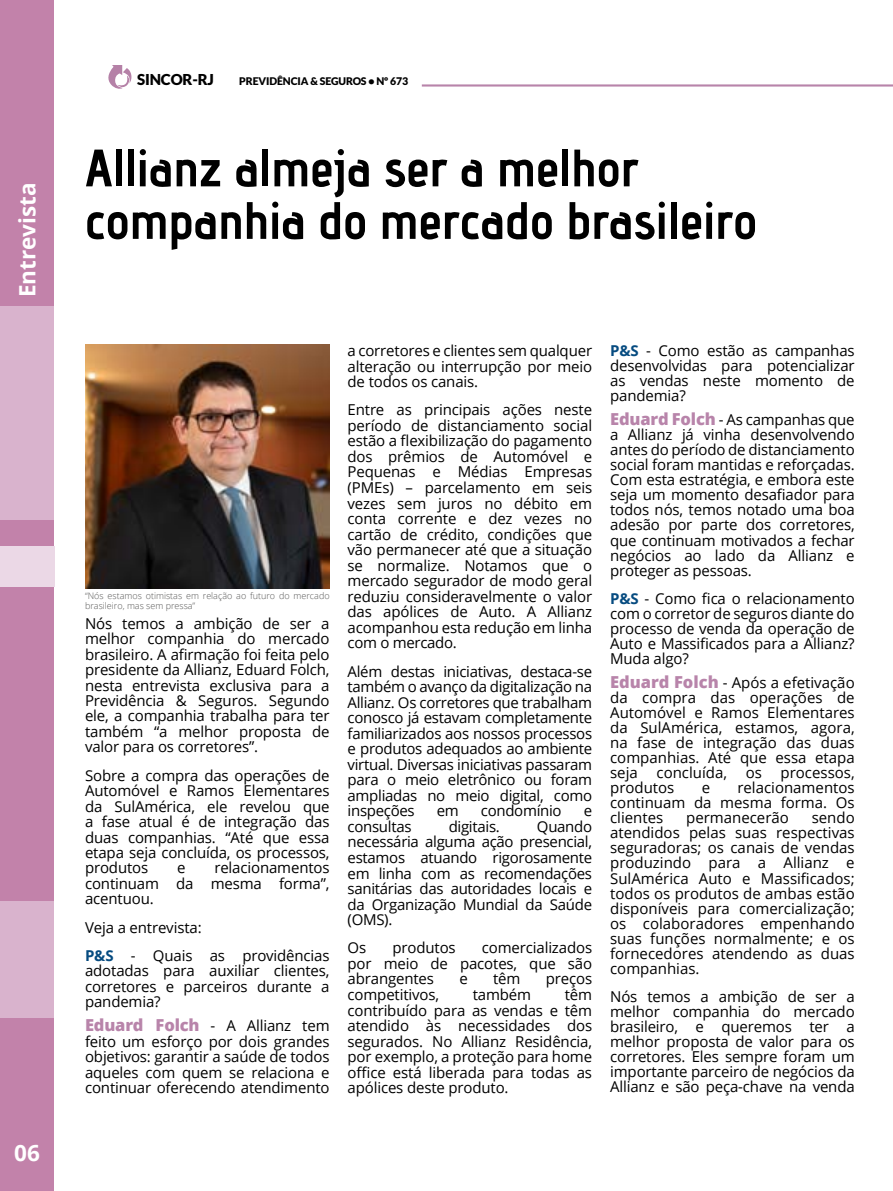
<style>
.page{position:relative;width:893px;height:1191px;background:#fff}
.page>*{position:absolute;margin:0;border:0;box-sizing:border-box;transform-origin:0 0}
.t1{font:52.5px/52.5px "advent Bd 3";color:#000}
.t2{font:700 22.5px "Open Sans";color:#fff}
.t3{font:15px/15.5px "Open Sans";letter-spacing:-.01em;color:#000;text-align:justify}
.t4{font:900 15px "Lato";letter-spacing:-.01em;color:#000}
.t5{font:900 10.5px "Lato";letter-spacing:-.01em;color:#000}
.t6{font:300 9px/9.8px "Open Sans";color:#575756}
.s1{font-weight:700;color:#064b80}
.s2{font-weight:800;font-size:16.5px;color:#b884aa}
</style>
<div class="page">
<div style="left:0;top:0;width:54px;height:306px;background:#c282aa"></div>
<div style="left:0;top:306px;width:54px;height:214px;background:#d9b3cd"></div>
<div style="left:0;top:520px;width:54px;height:26px;background:#c282aa"></div>
<div style="left:0;top:586px;width:54px;height:315px;background:#c282aa"></div>
<div style="left:0;top:901px;width:54px;height:117px;background:#d9b3cd"></div>
<div style="left:0;top:1018px;width:54px;height:173px;background:#c282aa"></div>
<hr style="left:422px;top:84px;width:471px;height:3px;background:#b884aa">
<svg style="left:108px;top:65px;width:24px;height:24px"></svg>
<div style="left:0;top:546px;width:54px;height:40px;background:#ebd8e6"></div>
<img style="left:85px;top:344px;width:245px;height:245px">
<h2 class="t2" style="left:12px;top:297px;width:116px;rotate:-90deg">Entrevista</h2>
<h2 class="t2" style="left:14px;top:1136px;width:27px">06</h2>
<p class="t4" style="left:137px;top:71px;width:78px">SINCOR-RJ</p>
<p class="t5" style="left:239px;top:75px;width:171px">PREVIDÊNCIA &amp; SEGUROS • Nº 673</p>
<h1 class="t1" style="left:85px;top:141px;width:674px">Allianz almeja ser a melhor companhia do mercado brasileiro</h1>
<p class="t6" style="left:85px;top:591px;width:246px">“Nós estamos otimistas em relação ao futuro do mercado brasileiro, mas sem pressa”</p>
<p class="t3" style="left:85px;top:615px;width:246px">Nós temos a ambição de ser a melhor companhia do mercado brasileiro. A afirmação foi feita pelo presidente da Allianz, Eduard Folch, nesta entrevista exclusiva para a Previdência &amp; Seguros. Segundo ele, a companhia trabalha para ter também “a melhor proposta de valor para os corretores”.</p>
<p class="t3" style="left:85px;top:767px;width:246px">Sobre a compra das operações de Automóvel e Ramos Elementares da SulAmérica, ele revelou que a fase atual é de integração das duas companhias. “Até que essa etapa seja concluída, os processos, produtos</p>
<p class="t3" style="left:85px;top:860px;width:246px;text-indent:129px">relacionamentos continuam da mesma forma”, acentuou.</p>
<p class="t3" style="left:85px;top:912px;width:246px;line-height:28.2px">Veja a entrevista:<br><span class="s1">P&amp;S</span> - Quais as providências</p>
<p class="t3" style="left:85px;top:962px;width:246px">adotadas para auxiliar clientes, corretores e parceiros durante a pandemia?</p>
<p class="t3" style="left:85px;top:1017px;width:246px"><span class="s2">Eduard Folch</span> - A Allianz tem feito um esforço por dois grandes objetivos: garantir a saúde de todos aqueles com quem se relaciona e continuar oferecendo atendimento</p>
<p class="t3" style="left:177px;top:860px;width:10px">e</p>
<p class="t3" style="left:348px;top:342px;width:246px">a corretores e clientes sem qualquer alteração ou interrupção por meio de todos os canais.</p>
<p class="t3" style="left:348px;top:402px;width:246px">Entre as principais ações neste período de distanciamento social estão a flexibilização do pagamento dos prêmios de Automóvel e Pequenas e Médias Empresas (PMEs) – parcelamento em seis vezes sem juros no débito em conta corrente e dez vezes no cartão de crédito, condições que vão permanecer até que a situação se normalize. Notamos que o mercado segurador de modo geral reduziu consideravelmente o valor das apólices de Auto. A Allianz acompanhou esta redução em linha com o mercado.</p>
<p class="t3" style="left:348px;top:663px;width:246px">Além destas iniciativas, destaca-se também o avanço da digitalização na Allianz. Os corretores que trabalham conosco já estavam completamente familiarizados aos nossos processos e produtos adequados ao ambiente virtual. Diversas iniciativas passaram para o meio eletrônico ou foram ampliadas no meio digital, como inspeções</p>
<p class="t3" style="left:437px;top:803px;width:24px">em</p>
<p class="t3" style="left:481px;top:803px;width:82px">condomínio</p>
<p class="t3" style="left:584px;top:803px;width:10px">e</p>
<p class="t3" style="left:348px;top:818px;width:246px;text-indent:189px">Quando necessária alguma ação presencial, estamos atuando rigorosamente em linha com as recomendações sanitárias das autoridades locais e da Organização Mundial da Saúde (OMS).</p>
<p class="t3" style="left:348px;top:939px;width:20px">Os</p>
<p class="t3" style="left:392px;top:939px;width:65px">produtos</p>
<p class="t3" style="left:348px;top:818px;width:65px">consultas</p>
<p class="t3" style="left:449px;top:818px;width:53px">digitais.</p>
<p class="t3" style="left:348px;top:939px;width:246px;text-indent:134px">comercializados por meio de pacotes, que são abrangentes</p>
<p class="t3" style="left:459px;top:971px;width:10px">e</p>
<p class="t3" style="left:493px;top:971px;width:29px">têm</p>
<p class="t3" style="left:546px;top:971px;width:48px">preços</p>
<p class="t3" style="left:348px;top:986px;width:246px;text-indent:217px">têm contribuído para as vendas e têm atendido às necessidades dos segurados. No Allianz Residência, por exemplo, a proteção para home office está liberada para todas as apólices deste produto.</p>
<p class="t3" style="left:348px;top:986px;width:93px">competitivos,</p>
<p class="t3" style="left:473px;top:986px;width:60px">também</p>
<p class="t3" style="left:610px;top:342px;width:246px"><span class="s1">P&amp;S</span> - Como estão as campanhas desenvolvidas para potencializar as vendas neste momento de pandemia?</p>
<p class="t3" style="left:610px;top:411px;width:246px;line-height:15px"><span class="s2">Eduard Folch</span> - As campanhas que a Allianz já vinha desenvolvendo antes do período de distanciamento social foram mantidas e reforçadas.<br>Com esta estratégia, e embora este seja um momento desafiador para todos nós, temos notado uma boa adesão por parte dos corretores, que continuam motivados a fechar negócios ao lado da Allianz e proteger as pessoas.</p>
<p class="t3" style="left:610px;top:590px;width:246px"><span class="s1">P&amp;S</span> - Como fica o relacionamento com o corretor de seguros diante do processo de venda da operação de Auto e Massificados para a Allianz?<br>Muda algo?</p>
<p class="t3" style="left:610px;top:674px;width:246px"><span class="s2">Eduard Folch</span> - Após a efetivação da compra das operações de Automóvel e Ramos Elementares da SulAmérica, estamos, agora, na fase de integração das duas companhias. Até que essa etapa seja concluída, os processos, produtos</p>
<p class="t3" style="left:610px;top:779px;width:246px;line-height:15px;text-indent:127px">relacionamentos continuam da mesma forma. Os clientes</p>
<p class="t3" style="left:702px;top:779px;width:10px">e</p>
<p class="t3" style="left:610px;top:810px;width:246px;line-height:15px;text-indent:202px">sendo atendidos pelas suas respectivas seguradoras; os canais de vendas produzindo para a Allianz e SulAmérica Auto e Massificados; todos os produtos de ambas estão disponíveis para comercialização; os colaboradores empenhando suas funções normalmente; e os fornecedores atendendo as duas companhias.</p>
<p class="t3" style="left:610px;top:988px;width:246px;line-height:15px">Nós temos a ambição de ser a melhor companhia do mercado brasileiro, e queremos ter a melhor proposta de valor para os corretores. Eles sempre foram um importante parceiro de negócios da Allianz e são peça-chave na venda</p>
<p class="t3" style="left:686px;top:809px;width:104px">permanecerão</p>
</div>
